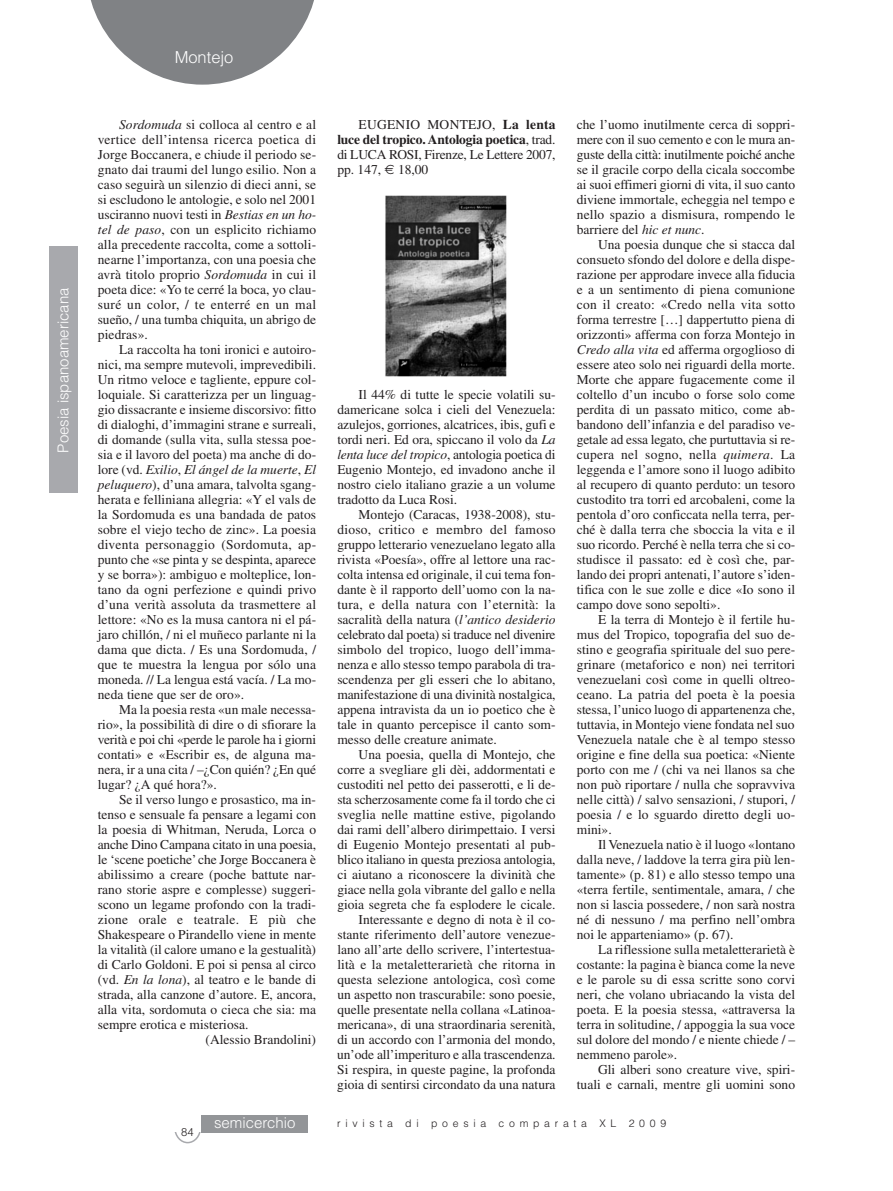
<style>
.page{position:relative;width:893px;height:1191px;background:#fff}
.page>*{position:absolute;margin:0;border:0;box-sizing:border-box;transform-origin:0 0}
.t1{font:300 16.5px "Helvetica";color:#fff}
.t2{font:300 15px "Helvetica";color:#fff}
.t3{font:13.5px/15px "Times";color:#231f20;text-align:justify}
.t4{font:13.5px "Times";letter-spacing:.02em;color:#231f20}
.t5{font:300 11.25px "Helvetica";color:#231f20}
.t6{font:300 10.5px "Helvetica";letter-spacing:.45em;color:#231f20}
.s1{font-style:italic}
.s2{font-weight:700}
</style>
<div class="page">
<svg style="left:90px;top:0;width:224px;height:85px"></svg>
<div style="left:49px;top:246px;width:29px;height:247px;background:#a8a9ad"></div>
<div style="left:201px;top:1115px;width:106px;height:17px;background:#939598"></div>
<svg style="left:174px;top:1132px;width:27px;height:11px"></svg>
<img style="left:385px;top:196px;width:122px;height:181px">
<p class="t2" style="left:55px;top:452px;width:166px;rotate:-90deg">Poesia ispanoamericana</p>
<p class="t1" style="left:175px;top:48px;width:60px">Montejo</p>
<p class="t3" style="left:98px;top:118px;width:220px;text-indent:21px"><span class="s1">Sordomuda</span> si colloca al centro e al vertice dell’intensa ricerca poetica di Jorge Boccanera, e chiude il periodo se&shy;gnato dai traumi del lungo esilio. Non a caso seguirà un silenzio di dieci anni, se si escludono le antologie, e solo nel 2001 usciranno nuovi testi in <span class="s1">Bestias en un ho&shy;tel de paso</span>, con un esplicito richiamo alla precedente raccolta, come a sottoli&shy;nearne l’importanza, con una poesia che avrà titolo proprio <span class="s1">Sordomuda</span> in cui il poeta dice: «Yo te cerré la boca, yo clau&shy;suré un color, / te enterré en un mal sueño, / una tumba chiquita, un abrigo de piedras».</p>
<p class="t3" style="left:98px;top:343px;width:220px;text-indent:21px">La raccolta ha toni ironici e autoiro&shy;nici, ma sempre mutevoli, imprevedibili.<br>Un ritmo veloce e tagliente, eppure col&shy;loquiale. Si caratterizza per un linguag&shy;gio dissacrante e insieme discorsivo: fitto di dialoghi, d’immagini strane e surreali, di domande (sulla vita, sulla stessa poe&shy;sia e il lavoro del poeta) ma anche di do&shy;lore (vd. <span class="s1">Exilio</span>, <span class="s1">El ángel de la muerte</span>, <span class="s1">El peluquero</span>), d’una amara, talvolta sgang&shy;herata e felliniana allegria: «Y el vals de la Sordomuda es una bandada de patos sobre el viejo techo de zinc». La poesia diventa personaggio (Sordomuta, ap&shy;punto che «se pinta y se despinta, aparece y se borra»): ambiguo e molteplice, lon&shy;tano da ogni perfezione e quindi privo d’una verità assoluta da trasmettere al lettore: «No es la musa cantora ni el pá&shy;jaro chillón, / ni el muñeco parlante ni la dama que dicta. / Es una Sordomuda, / que te muestra la lengua por sólo una moneda. // La lengua está vacía. / La mo&shy;neda tiene que ser de oro».</p>
<p class="t3" style="left:98px;top:703px;width:220px;text-indent:21px">Ma la poesia resta «un male necessa&shy;rio», la possibilità di dire o di sfiorare la verità e poi chi «perde le parole ha i giorni contati» e «Escribir es, de alguna ma&shy;nera, ir a una cita / –¿Con quién? ¿En qué lugar? ¿A qué hora?».</p>
<p class="t3" style="left:119px;top:793px;width:199px">Se il verso lungo e prosastico, ma in-</p>
<p class="t3" style="left:98px;top:808px;width:220px">tenso e sensuale fa pensare a legami con</p>
<p class="t3" style="left:98px;top:823px;width:220px">la poesia di Whitman, Neruda, Lorca o</p>
<p class="t3" style="left:98px;top:838px;width:220px">anche Dino Campana citato in una poesia,</p>
<p class="t3" style="left:98px;top:853px;width:220px">le ‘scene poetiche’ che Jorge Boccanera è</p>
<p class="t3" style="left:98px;top:868px;width:220px">abilissimo a creare (poche battute nar-</p>
<p class="t3" style="left:98px;top:883px;width:220px">rano storie aspre e complesse) suggeri-</p>
<p class="t3" style="left:98px;top:898px;width:220px">scono un legame profondo con la tradi-</p>
<p class="t4" style="left:98px;top:914px;width:220px">zione orale e teatrale. E più che</p>
<p class="t3" style="left:98px;top:928px;width:220px">Shakespeare o Pirandello viene in mente</p>
<p class="t3" style="left:98px;top:943px;width:220px">la vitalità (il calore umano e la gestualità)</p>
<p class="t3" style="left:98px;top:958px;width:220px">di Carlo Goldoni. E poi si pensa al circo</p>
<p class="t3" style="left:98px;top:973px;width:220px">(vd. <span class="s1">En la lona</span>), al teatro e le bande di</p>
<p class="t3" style="left:98px;top:988px;width:220px">strada, alla canzone d’autore. E, ancora,</p>
<p class="t3" style="left:98px;top:1003px;width:220px">alla vita, sordomuta o cieca che sia: ma</p>
<p class="t3" style="left:98px;top:1018px;width:152px">sempre erotica e misteriosa.</p>
<p class="t3" style="left:206px;top:1033px;width:112px">(Alessio Brandolini)</p>
<p class="t3" style="left:337px;top:118px;width:220px;text-indent:21px">EUGENIO MONTEJO, <span class="s2">La lenta luce del tropico. Antologia poetica</span>, trad. di LUCA ROSI, Firenze, Le Lettere 2007, pp. 147, 18,00</p>
<p class="t3" style="left:337px;top:388px;width:220px;text-indent:21px">Il 44% di tutte le specie volatili su&shy;damericane solca i cieli del Venezuela: azulejos, gorriones, alcatrices, ibis, gufi e tordi neri. Ed ora, spiccano il volo da <span class="s1">La lenta luce del tropico</span>, antologia poetica di Eugenio Montejo, ed invadono anche il nostro cielo italiano grazie a un volume tradotto da Luca Rosi.</p>
<p class="t3" style="left:337px;top:508px;width:220px;text-indent:21px">Montejo (Caracas, 1938-2008), stu&shy;dioso, critico e membro del famoso gruppo letterario venezuelano legato alla rivista «Poesía», offre al lettore una rac&shy;colta intensa ed originale, il cui tema fon&shy;dante è il rapporto dell’uomo con la na&shy;tura, e della natura con l’eternità: la sacralità della natura (<span class="s1">l’antico desiderio </span>celebrato dal poeta) si traduce nel divenire simbolo del tropico, luogo dell’imma&shy;nenza e allo stesso tempo parabola di tra&shy;scendenza per gli esseri che lo abitano, manifestazione di una divinità nostalgica, appena intravista da un io poetico che è tale in quanto percepisce il canto som&shy;messo delle creature animate.</p>
<p class="t3" style="left:337px;top:748px;width:220px;text-align:right">Una poesia, quella di Montejo, che corre a svegliare gli dèi, addormentati e custoditi nel petto dei passerotti, e li de&shy;sta scherzosamente come fa il tordo che ci sveglia nelle mattine estive, pigolando dai rami dell’albero dirimpettaio. I versi di Eugenio Montejo presentati al pub&shy;blico italiano in questa preziosa antologia, ci aiutano a riconoscere la divinità che giace nella gola vibrante del gallo e nella gioia segreta che fa esplodere le cicale.<br>Interessante e degno di nota è il co&shy;stante riferimento dell’autore venezue&shy;lano all’arte dello scrivere, l’intertestua&shy;lità e la metaletterarietà che ritorna in questa selezione antologica, così come un aspetto non trascurabile: sono poesie, quelle presentate nella collana «Latinoa&shy;mericana», di una straordinaria serenità, di un accordo con l’armonia del mondo, un’ode all’imperituro e alla trascendenza.<br>Si respira, in queste pagine, la profonda gioia di sentirsi circondato da una natura</p>
<p class="t3" style="left:577px;top:118px;width:220px">che l’uomo inutilmente cerca di soppri&shy;mere con il suo cemento e con le mura an&shy;guste della città: inutilmente poiché anche se il gracile corpo della cicala soccombe ai suoi effimeri giorni di vita, il suo canto diviene immortale, echeggia nel tempo e nello spazio a dismisura, rompendo le barriere del <span class="s1">hic et nunc</span>.</p>
<p class="t3" style="left:577px;top:238px;width:220px;text-indent:21px">Una poesia dunque che si stacca dal consueto sfondo del dolore e della dispe&shy;razione per approdare invece alla fiducia e a un sentimento di piena comunione con il creato: «Credo nella vita sotto forma terrestre […] dappertutto piena di orizzonti» afferma con forza Montejo in <span class="s1">Credo alla vita</span> ed afferma orgoglioso di essere ateo solo nei riguardi della morte.<br>Morte che appare fugacemente come il coltello d’un incubo o forse solo come perdita di un passato mitico, come ab&shy;bandono dell’infanzia e del paradiso ve&shy;getale ad essa legato, che purtuttavia si re&shy;cupera nel sogno, nella <span class="s1">quimera</span>. La leggenda e l’amore sono il luogo adibito al recupero di quanto perduto: un tesoro custodito tra torri ed arcobaleni, come la pentola d’oro conficcata nella terra, per&shy;ché è dalla terra che sboccia la vita e il suo ricordo. Perché è nella terra che si co&shy;studisce il passato: ed è così che, par&shy;lando dei propri antenati, l’autore s’iden&shy;tifica con le sue zolle e dice «Io sono il campo dove sono sepolti».</p>
<p class="t3" style="left:577px;top:613px;width:220px;text-indent:21px">E la terra di Montejo è il fertile hu&shy;mus del Tropico, topografia del suo de&shy;stino e geografia spirituale del suo pere&shy;grinare (metaforico e non) nei territori venezuelani così come in quelli oltreo&shy;ceano. La patria del poeta è la poesia stessa, l’unico luogo di appartenenza che, tuttavia, in Montejo viene fondata nel suo Venezuela natale che è al tempo stesso origine e fine della sua poetica: «Niente porto con me / (chi va nei llanos sa che non può riportare / nulla che sopravviva nelle città) / salvo sensazioni, / stupori, / poesia / e lo sguardo diretto degli uo&shy;mini».</p>
<p class="t3" style="left:577px;top:838px;width:220px;text-indent:21px">Il Venezuela natio è il luogo «lontano dalla neve, / laddove la terra gira più len&shy;tamente» (p. 81) e allo stesso tempo una «terra fertile, sentimentale, amara, / che non si lascia possedere, / non sarà nostra né di nessuno / ma perfino nell’ombra noi le apparteniamo» (p. 67).</p>
<p class="t3" style="left:577px;top:943px;width:220px;text-indent:21px">La riflessione sulla metaletterarietà è costante: la pagina è bianca come la neve e le parole su di essa scritte sono corvi neri, che volano ubriacando la vista del poeta. E la poesia stessa, «attraversa la terra in solitudine, / appoggia la sua voce sul dolore del mondo / e niente chiede / – nemmeno parole».</p>
<p class="t3" style="left:577px;top:1063px;width:220px;text-align:right">Gli alberi sono creature vive, spiri&shy;tuali e carnali, mentre gli uomini sono</p>
<p class="t5" style="left:181px;top:1125px;width:14px">84</p>
<p class="t2" style="left:214px;top:1113px;width:83px">semicerchio</p>
<p class="t6" style="left:337px;top:1117px;width:331px">rivista di poesia comparata XL 2009</p>
</div>
